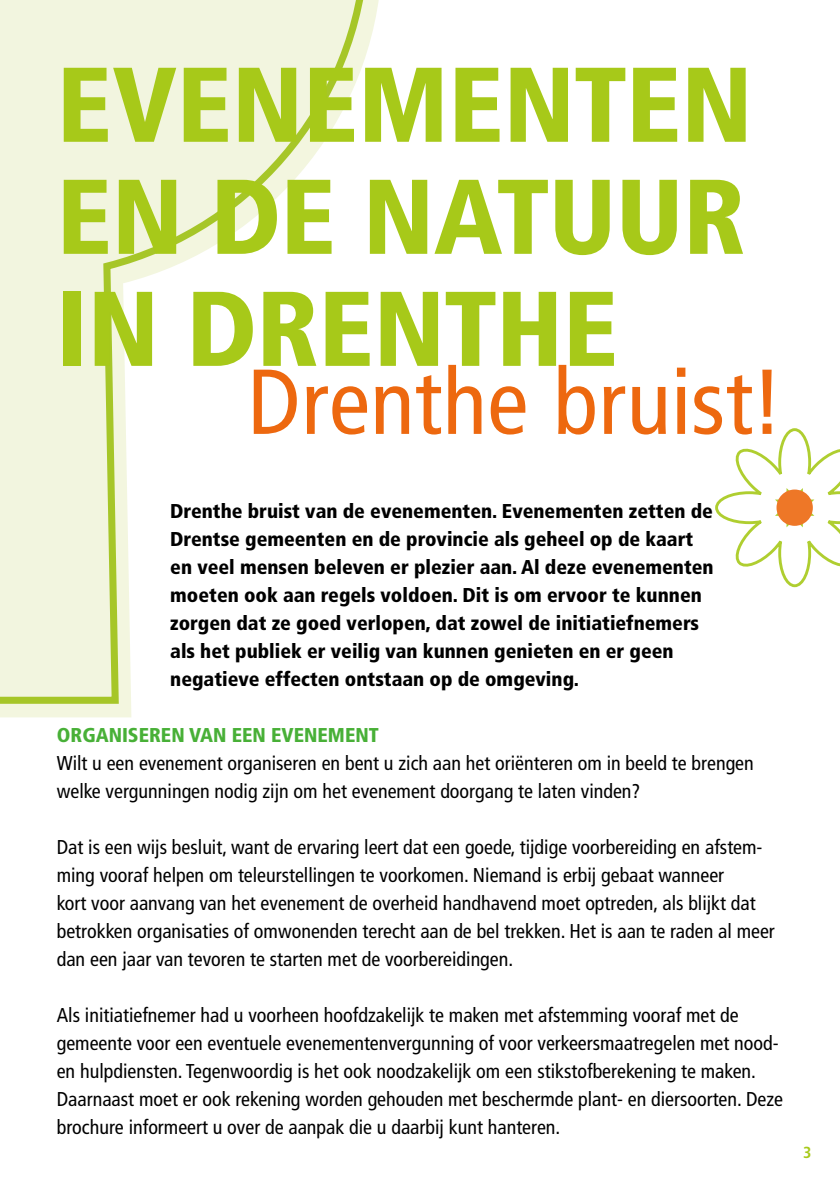
<style>
.page{position:relative;width:840px;height:1191px;background:#fff}
.page>*{position:absolute;margin:0;border:0;box-sizing:border-box;transform-origin:0 0}
.Grote_titel{font:900 condensed 106px/112px "Frutiger LT Std";color:#a7c919;text-align:justify}
.Grote_titel-2{font:condensed 92px "Frutiger LT Std";letter-spacing:.005em;color:#ed680f}
.t1{font:condensed 20px/28px "Frutiger LT Std";color:#000}
.Intro{font:900 condensed 20px/28px "Frutiger LT Std";color:#000}
.Tussenkop{font:900 condensed 20px "Frutiger LT Std";color:#48b037}
.t2{font:700 condensed 16px "Frutiger LT Std";color:#a7c919}
</style>
<div class="page">
<svg style="left:0;top:0;width:379px;height:717px;fill:#f3f6df"></svg>
<svg style="left:715px;top:428px;width:124px;height:160px"></svg>
<div style="left:776px;top:489px;width:36px;height:37px;background:#ee7727;border-radius:50%"></div>
<h1 class="Grote_titel" style="left:57px;top:49px;width:696px">EVENEMENTEN EN DE NATUUR IN DRENTHE</h1>
<h1 class="Grote_titel-2" style="left:247px;top:348px;width:537px">Drenthe bruist!</h1>
<p class="Intro" style="left:170px;top:497px;width:544px">Drenthe bruist van de evenementen. Evenementen zetten de Drentse gemeenten en de provincie als geheel op de kaart en veel mensen beleven er plezier aan. Al deze evenementen moeten ook aan regels voldoen. Dit is om ervoor te kunnen zorgen dat ze goed verlopen, dat zowel de initiatiefnemers als het publiek er veilig van kunnen genieten en er geen negatieve effecten ontstaan op de omgeving.</p>
<h2 class="Tussenkop" style="left:57px;top:723px;width:323px">ORGANISEREN VAN EEN EVENEMENT</h2>
<p class="t1" style="left:57px;top:749px;width:698px">Wilt u een evenement organiseren en bent u zich aan het oriënteren om in beeld te brengen welke vergunningen nodig zijn om het evenement doorgang te laten vinden?</p>
<p class="t1" style="left:57px;top:833px;width:719px">Dat is een wijs besluit, want de ervaring leert dat een goede, tijdige voorbereiding en afstem&shy;ming vooraf helpen om teleurstellingen te voorkomen. Niemand is erbij gebaat wanneer<br>kort voor aanvang van het evenement de overheid handhavend moet optreden, als blijkt dat betrokken organisaties of omwonenden terecht aan de bel trekken. Het is aan te raden al meer dan een jaar van tevoren te starten met de voorbereidingen.</p>
<p class="t1" style="left:57px;top:1001px;width:727px">Als initiatiefnemer had u voorheen hoofdzakelijk te maken met afstemming vooraf met de gemeente voor een eventuele evenementenvergunning of voor verkeersmaatregelen met nood&shy;en hulpdiensten. Tegenwoordig is het ook noodzakelijk om een stikstofberekening te maken.<br>Daarnaast moet er ook rekening worden gehouden met beschermde plant- en diersoorten. Deze brochure informeert u over de aanpak die u daarbij kunt hanteren.</p>
<p class="t2" style="left:802px;top:1142px;width:10px">3</p>
</div>
